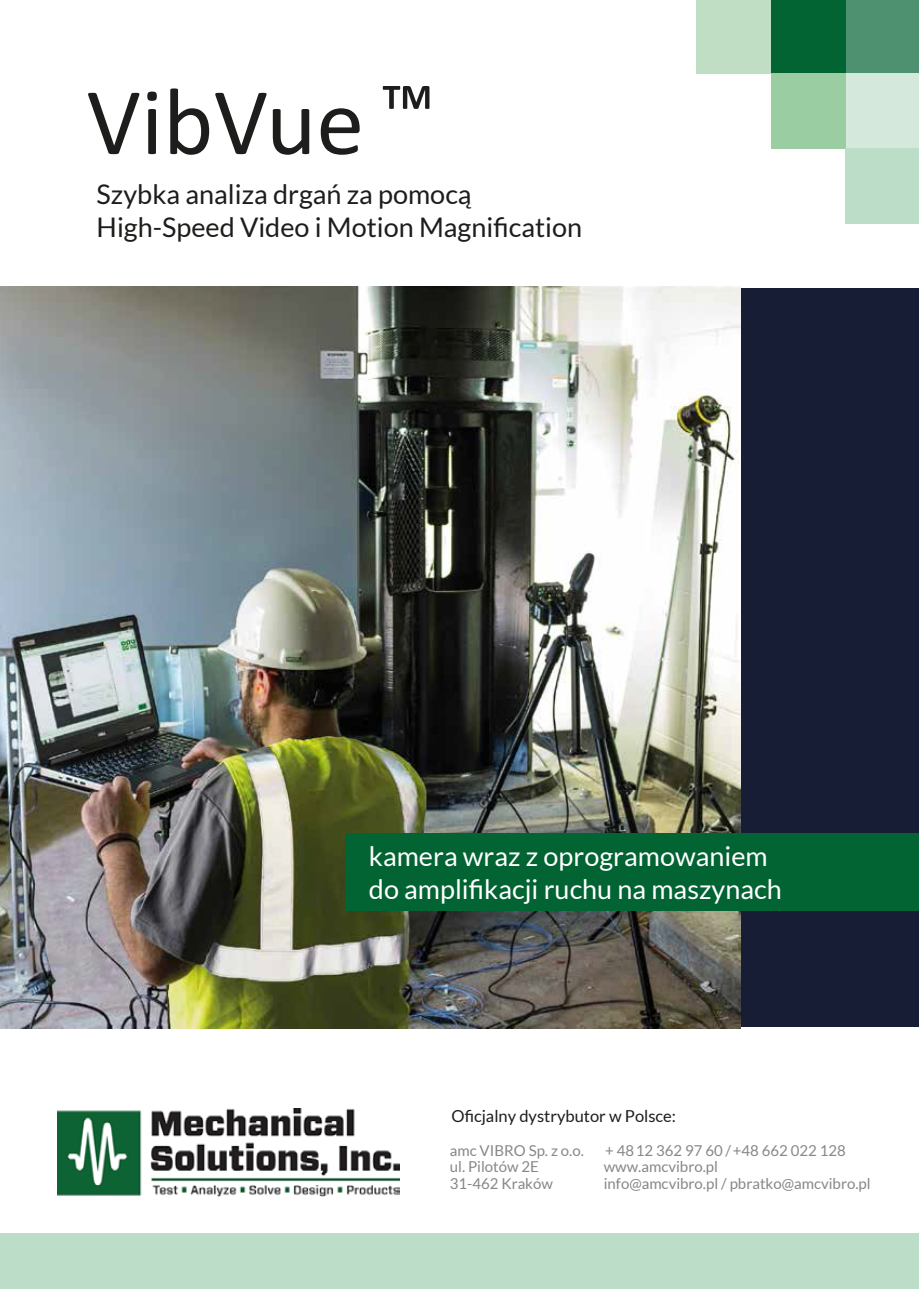
<style>
.page{position:relative;width:919px;height:1289px;background:#fff}
.page>*{position:absolute;margin:0;border:0;box-sizing:border-box;transform-origin:0 0}
.t1{font:27px/33px "Lato";color:#1d1d1b}
.t2{font:27px/32.4px "Lato";color:#fff}
.t3{font:16.5px "Lato";color:#1d1d1b}
.t4{font:15px/16.4px "Lato";color:#878787}
</style>
<div class="page">
<div style="left:845px;top:0;width:73px;height:73px;background:#4d9170"></div>
<div style="left:771px;top:0;width:74px;height:73px;background:#026333"></div>
<div style="left:845px;top:73px;width:73px;height:75px;background:#d4e9dc"></div>
<div style="left:771px;top:73px;width:74px;height:75px;background:#9acda2"></div>
<div style="left:845px;top:148px;width:73px;height:75px;background:#bcdec9"></div>
<div style="left:734px;top:288px;width:184px;height:738px;background:#171d35"></div>
<div style="left:696px;top:0;width:75px;height:73px;background:#c0dec3"></div>
<svg style="left:88px;top:93px;width:51px;height:61px"></svg>
<svg style="left:147px;top:92px;width:10px;height:62px"></svg>
<svg style="left:170px;top:88px;width:39px;height:67px"></svg>
<svg style="left:215px;top:93px;width:51px;height:61px"></svg>
<svg style="left:273px;top:109px;width:36px;height:46px"></svg>
<svg style="left:321px;top:108px;width:38px;height:47px"></svg>
<svg style="left:383px;top:86px;width:46px;height:23px"></svg>
<img style="left:0;top:287px;width:740px;height:741px">
<div style="left:345px;top:832px;width:573px;height:78px;background:#026333"></div>
<img style="left:58px;top:1108px;width:342px;height:89px">
<div style="left:0;top:1233px;width:918px;height:55px;background:#bcdec9"></div>
<h1 class="t1" style="left:97px;top:178px;width:487px">Szybka analiza drgań za pomocą<br>High-Speed Video i Motion Magnification</h1>
<h1 class="t2" style="left:369px;top:840px;width:414px">kamera wraz z oprogramowaniem do amplifikacji ruchu na maszynach</h1>
<p class="t3" style="left:451px;top:1106px;width:226px">Oficjalny dystrybutor w Polsce:</p>
<p class="t4" style="left:450px;top:1142px;width:136px">amc VIBRO Sp. z o.o. ul. Pilotów 2E<br>31-462 Kraków</p>
<p class="t4" style="left:603px;top:1142px;width:268px">+ 48 12 362 97 60 / +48 662 022 128 www.amcvibro.pl<br>info@amcvibro.pl / pbratko@amcvibro.pl</p>
</div>
